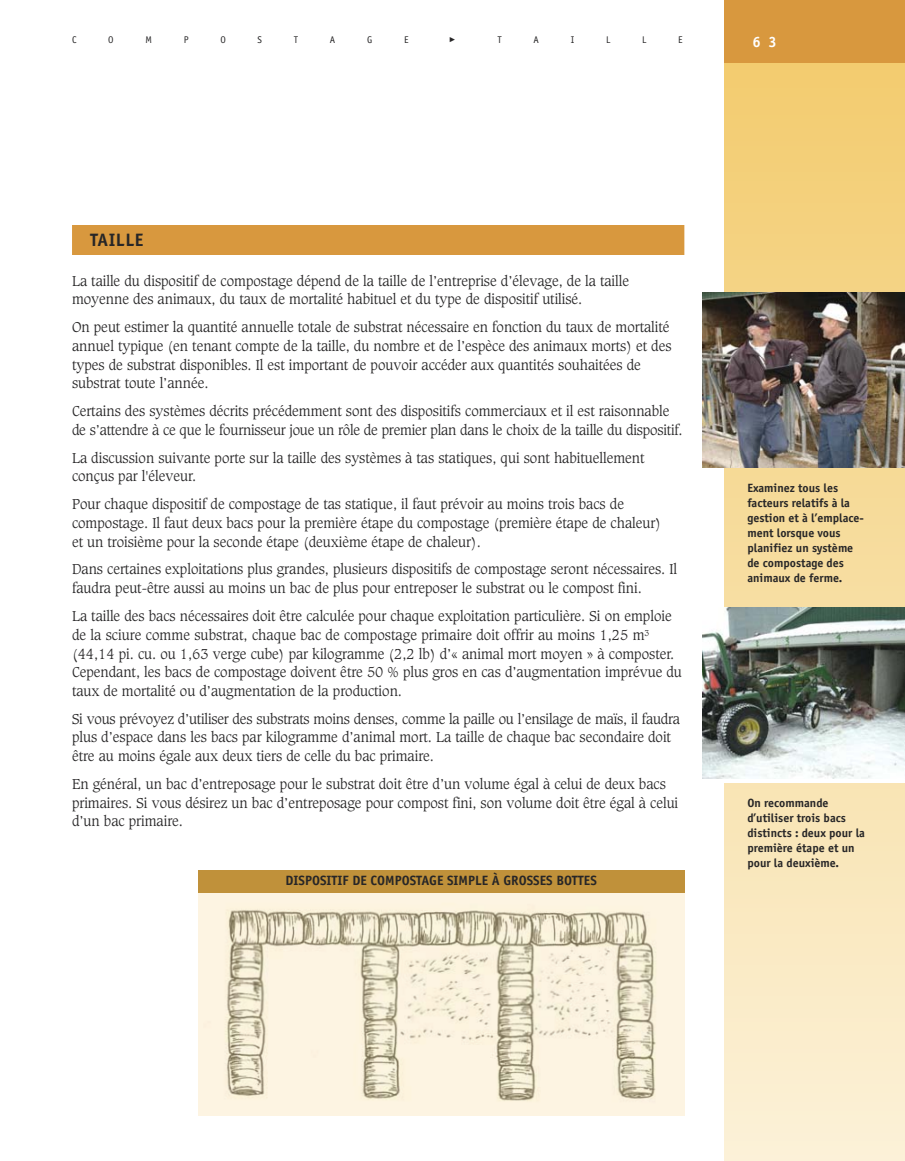
<style>
.page{position:relative;width:905px;height:1161px;background:#fff}
.page>*{position:absolute;margin:0;border:0;box-sizing:border-box;transform-origin:0 0}
.t1{font:700 18px "Officina Sans";letter-spacing:.03em;color:#272627}
.t2{font:700 15px "Officina Sans";color:#fff}
.t3{font:300 13.8px/18.8px "Caxton";color:#272627}
.t4{font:700 13.5px "Officina Sans";color:#272627}
.t5{font:700 12px/15px "Officina Sans";color:#272627}
.t6{font:9.75px "Officina Sans";color:#272627}
</style>
<div class="page">
<svg style="left:724px;top:63px;width:180px;height:1098px;background:#f7dfa6"></svg>
<div style="left:724px;top:0;width:180px;height:63px;background:#d8983e"></div>
<div style="left:72px;top:225px;width:612px;height:30px;background:#d8983e"></div>
<img style="left:703px;top:292px;width:201px;height:176px">
<div style="left:702px;top:608px;width:202px;height:175px;background:#fff"></div>
<img style="left:702px;top:608px;width:202px;height:171px">
<img style="left:198px;top:892px;width:486px;height:224px">
<div style="left:198px;top:870px;width:486px;height:22px;background:#c0913a"></div>
<p class="t6" style="left:72px;top:36px;width:6px">C</p>
<p class="t6" style="left:108px;top:36px;width:7px">O</p>
<p class="t6" style="left:145px;top:36px;width:8px">M</p>
<p class="t6" style="left:184px;top:36px;width:6px">P</p>
<p class="t6" style="left:220px;top:36px;width:7px">O</p>
<p class="t6" style="left:257px;top:36px;width:6px">S</p>
<p class="t6" style="left:294px;top:36px;width:6px">T</p>
<p class="t6" style="left:330px;top:36px;width:7px">A</p>
<p class="t6" style="left:367px;top:36px;width:7px">G</p>
<p class="t6" style="left:404px;top:36px;width:6px">E</p>
<p class="t6" style="left:497px;top:36px;width:6px">T</p>
<p class="t6" style="left:533px;top:36px;width:7px">A</p>
<p class="t6" style="left:570px;top:36px;width:5px">I</p>
<p class="t6" style="left:606px;top:36px;width:6px">L</p>
<p class="t6" style="left:642px;top:36px;width:6px">L</p>
<p class="t6" style="left:678px;top:36px;width:6px">E</p>
<p class="t2" style="left:752px;top:36px;width:26px">6 3</p>
<h1 class="t1" style="left:90px;top:233px;width:55px">TAILLE</h1>
<p class="t3" style="left:72px;top:272px;width:558px">La taille du dispositif de compostage dépend de la taille de l’entreprise d’élevage, de la taille moyenne des animaux, du taux de mortalité habituel et du type de dispositif utilisé.</p>
<p class="t3" style="left:72px;top:319px;width:601px">On peut estimer la quantité annuelle totale de substrat nécessaire en fonction du taux de mortalité annuel typique (en tenant compte de la taille, du nombre et de l’espèce des animaux morts) et des types de substrat disponibles. Il est important de pouvoir accéder aux quantités souhaitées de substrat toute l’année.</p>
<p class="t3" style="left:72px;top:403px;width:612px">Certains des systèmes décrits précédemment sont des dispositifs commerciaux et il est raisonnable de s’attendre à ce que le fournisseur joue un rôle de premier plan dans le choix de la taille du dispositif.</p>
<p class="t3" style="left:72px;top:449px;width:574px">La discussion suivante porte sur la taille des systèmes à tas statiques, qui sont habituellement conçus par l'éleveur.</p>
<p class="t3" style="left:72px;top:496px;width:590px">Pour chaque dispositif de compostage de tas statique, il faut prévoir au moins trois bacs de compostage. Il faut deux bacs pour la première étape du compostage (première étape de chaleur) et un troisième pour la seconde étape (deuxième étape de chaleur).</p>
<p class="t3" style="left:72px;top:561px;width:606px">Dans certaines exploitations plus grandes, plusieurs dispositifs de compostage seront nécessaires. Il faudra peut-être aussi au moins un bac de plus pour entreposer le substrat ou le compost fini.</p>
<p class="t3" style="left:72px;top:608px;width:611px">La taille des bacs nécessaires doit être calculée pour chaque exploitation particulière. Si on emploie de la sciure comme substrat, chaque bac de compostage primaire doit offrir au moins 1,25 m<sup>3 </sup>(44,14 pi. cu. ou 1,63 verge cube) par kilogramme (2,2 lb) d’« animal mort moyen » à composter.<br>Cependant, les bacs de compostage doivent être 50 % plus gros en cas d’augmentation imprévue du taux de mortalité ou d’augmentation de la production.</p>
<p class="t3" style="left:72px;top:710px;width:609px">Si vous prévoyez d’utiliser des substrats moins denses, comme la paille ou l’ensilage de maïs, il faudra plus d’espace dans les bacs par kilogramme d’animal mort. La taille de chaque bac secondaire doit être au moins égale aux deux tiers de celle du bac primaire.</p>
<p class="t3" style="left:72px;top:776px;width:607px">En général, un bac d’entreposage pour le substrat doit être d’un volume égal à celui de deux bacs primaires. Si vous désirez un bac d’entreposage pour compost fini, son volume doit être égal à celui d’un bac primaire.</p>
<p class="t4" style="left:285px;top:876px;width:313px">DISPOSITIF DE COMPOSTAGE SIMPLE À GROSSES BOTTES</p>
<p class="t5" style="left:747px;top:481px;width:118px">Examinez tous les facteurs relatifs à la gestion et à l’emplace&shy;ment lorsque vous planifiez un système de compostage des animaux de ferme.</p>
<p class="t5" style="left:747px;top:796px;width:119px">On recommande d’utiliser trois bacs distincts : deux pour la première étape et un pour la deuxième.</p>
</div>
